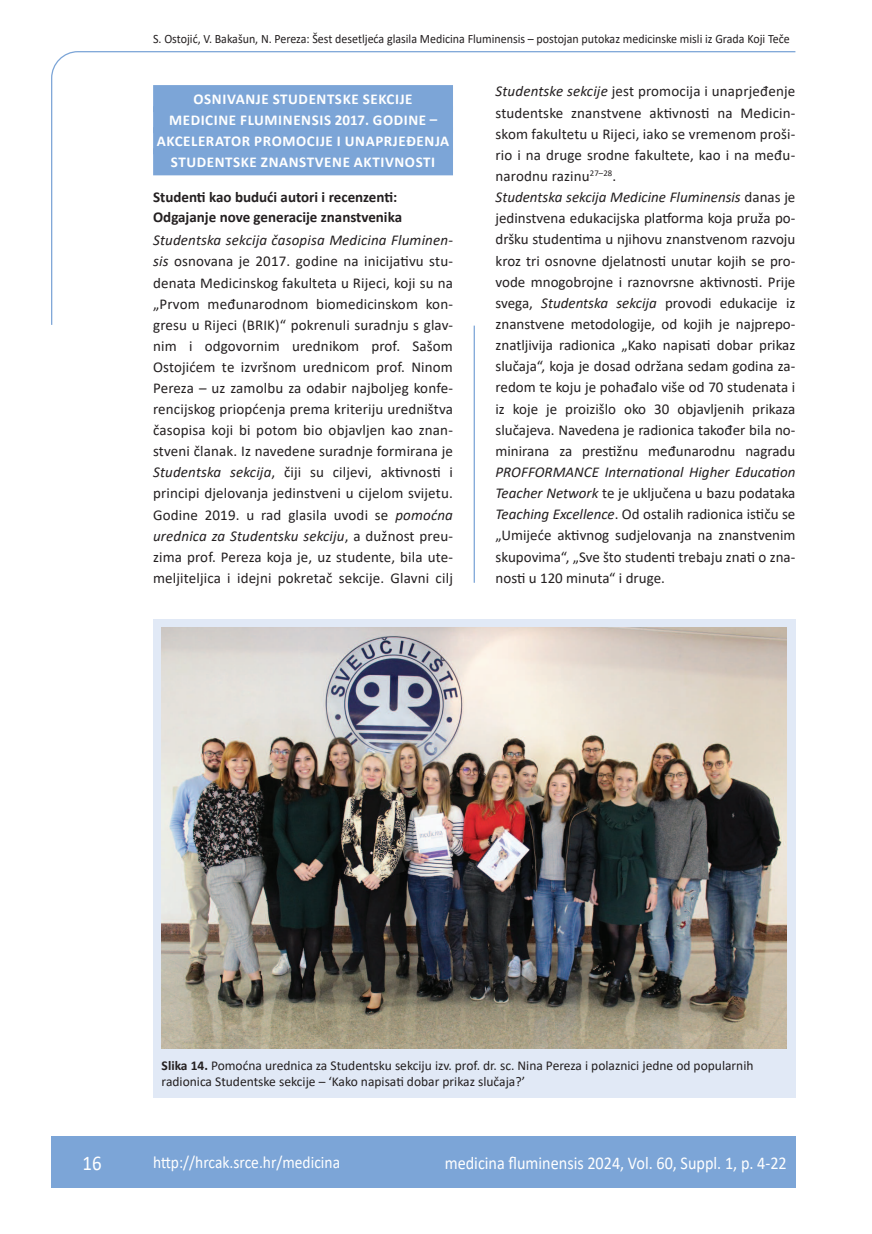
<style>
.page{position:relative;width:872px;height:1234px;background:#fff}
.page>*{position:absolute;margin:0;border:0;box-sizing:border-box;transform-origin:0 0}
.t1{font:21px "Calibri";color:#fff;scale:.9 1}
.t2{font:18px "Calibri";color:#fff;scale:.9 1}
.t3{font:17.25px "Calibri";color:#fff;scale:.9 1}
.osnovni_tekst{font:15px/21.1px "Calibri";letter-spacing:.01em;color:#231f20;text-align:justify}
.naslov_ruler{font:700 15px "Calibri";letter-spacing:.04em;color:#fff}
.podnaslov{font:700 15px/19.5px "Calibri";color:#231f20}
.potpis_slika{font:13.5px/16.5px "Calibri";color:#231f20}
.glava{font:12.75px "Calibri";color:#231f20;scale:.94 1}
.s1{font-style:italic}
.s2{font-weight:700}
</style>
<div class="page">
<svg style="left:51px;top:51px;width:745px;height:274px"></svg>
<hr style="left:473px;top:325px;width:2px;height:257px;background:#7ca5d7">
<div style="left:51px;top:1135px;width:744px;height:51px;background:#7ca5d7"></div>
<div style="left:153px;top:85px;width:300px;height:27px;background:#7ca5d7"></div>
<div style="left:153px;top:106px;width:300px;height:27px;background:#7ca5d7"></div>
<div style="left:153px;top:127px;width:300px;height:27px;background:#7ca5d7"></div>
<div style="left:153px;top:148px;width:300px;height:27px;background:#7ca5d7"></div>
<div style="left:153px;top:619px;width:642px;height:478px;background:#e1e9f6"></div>
<img style="left:162px;top:627px;width:625px;height:421px">
<p class="glava" style="left:153px;top:29px;width:679px">S. Ostojić, V. Bakašun, N. Pereza: Šest desetljeća glasila Medicina Fluminensis – postojan putokaz medicinske misli iz Grada Koji Teče</p>
<p class="naslov_ruler" style="left:193px;top:88px;width:220px">OSNIVANJE STUDENTSKE SEKCIJE</p>
<p class="naslov_ruler" style="left:169px;top:109px;width:270px">MEDICINE FLUMINENSIS 2017. GODINE –</p>
<p class="naslov_ruler" style="left:157px;top:130px;width:294px">AKCELERATOR PROMOCIJE I UNAPRJEĐENJA</p>
<p class="naslov_ruler" style="left:171px;top:151px;width:266px">STUDENTSKE ZNANSTVENE AKTIVNOSTI</p>
<p class="podnaslov" style="left:153px;top:187px;width:250px">Studenti kao budući autori i recenzenti:<br>Odgajanje nove generacije znanstvenika</p>
<p class="osnovni_tekst" style="left:153px;top:229px;width:301px"><span class="s1">Studentska sekcija časopisa Medicina Fluminen&shy;sis</span> osnovana je 2017. godine na inicijativu stu&shy;denata Medicinskog fakulteta u Rijeci, koji su na „Prvom međunarodnom biomedicinskom kon&shy;gresu u Rijeci (BRIK)“ pokrenuli suradnju s glav&shy;nim i odgovornim urednikom prof. Sašom Ostojićem te izvršnom urednicom prof. Ninom Pereza – uz zamolbu za odabir najboljeg konfe&shy;rencijskog priopćenja prema kriteriju uredništva časopisa koji bi potom bio objavljen kao znan&shy;stveni članak. Iz navedene suradnje formirana je <span class="s1">Studentska sekcija</span>, čiji su ciljevi, aktivnosti i principi djelovanja jedinstveni u cijelom svijetu.<br>Godine 2019. u rad glasila uvodi se <span class="s1">pomoćna urednica za Studentsku sekciju</span>, a dužnost preu&shy;zima prof. Pereza koja je, uz studente, bila ute&shy;meljiteljica i idejni pokretač sekcije. Glavni cilj</p>
<p class="osnovni_tekst" style="left:495px;top:80px;width:301px"><span class="s1">Studentske sekcije</span> jest promocija i unaprjeđenje studentske znanstvene aktivnosti na Medicin&shy;skom fakultetu u Rijeci, iako se vremenom proši&shy;rio i na druge srodne fakultete, kao i na među&shy;narodnu razinu<sup>27–28</sup>.</p>
<p class="osnovni_tekst" style="left:495px;top:186px;width:301px"><span class="s1">Studentska sekcija Medicine Fluminensis</span> danas je jedinstvena edukacijska platforma koja pruža po&shy;dršku studentima u njihovu znanstvenom razvoju kroz tri osnovne djelatnosti unutar kojih se pro&shy;vode mnogobrojne i raznovrsne aktivnosti. Prije svega, <span class="s1">Studentska sekcija</span> provodi edukacije iz znanstvene metodologije, od kojih je najprepo&shy;znatljivija radionica „Kako napisati dobar prikaz slučaja“, koja je dosad održana sedam godina za&shy;redom te koju je pohađalo više od 70 studenata i iz koje je proizišlo oko 30 objavljenih prikaza slučajeva. Navedena je radionica također bila no&shy;minirana za prestižnu međunarodnu nagradu <span class="s1">PROFFORMANCE International Higher Education Teacher Network</span> te je uključena u bazu podataka <span class="s1">Teaching Excellence</span>. Od ostalih radionica ističu se „Umijeće aktivnog sudjelovanja na znanstvenim skupovima“, „Sve što studenti trebaju znati o zna&shy;nosti u 120 minuta“ i druge.</p>
<p class="potpis_slika" style="left:162px;top:1056px;width:593px"><span class="s2">Slika 14.</span> Pomoćna urednica za Studentsku sekciju izv. prof. dr. sc. Nina Pereza i polaznici jedne od popularnih radionica Studentske sekcije – ‘Kako napisati dobar prikaz slučaja?’</p>
<p class="t1" style="left:82px;top:1147px;width:23px">16</p>
<p class="t3" style="left:153px;top:1149px;width:209px">http://hrcak.srce.hr/medicina</p>
<p class="t2" style="left:445px;top:1149px;width:381px">medicina fluminensis 2024, Vol. 60, Suppl. 1, p. 4-22</p>
</div>
